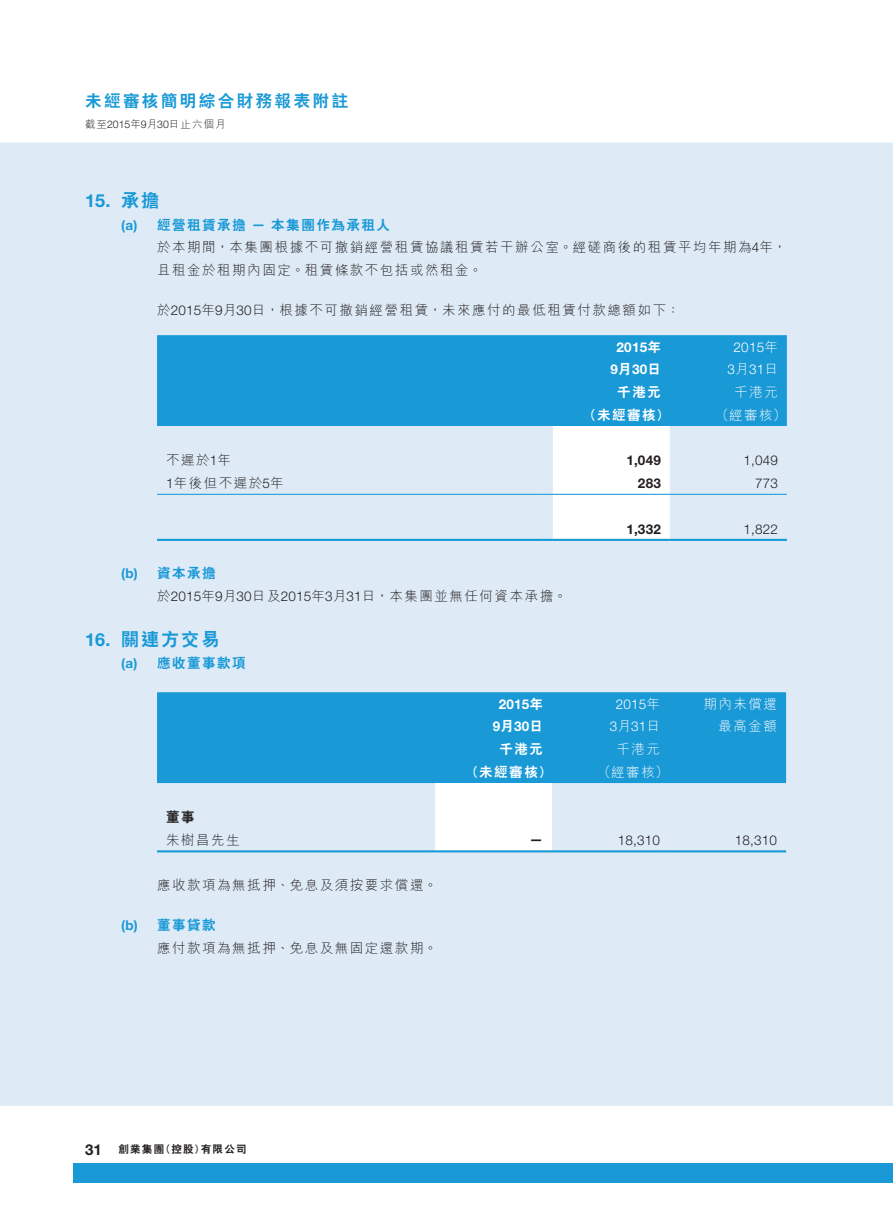
<style>
.page{position:relative;width:893px;height:1212px;background:#fff}
.page>*{position:absolute;margin:0;border:0;box-sizing:border-box;transform-origin:0 0}
._03_H1{font:800 18px "C Hei 2 HK";letter-spacing:.115em;color:#1999d6}
._03_H1-2{font:700 18px "Helvetica Neue LT Std";color:#1999d6}
.t1{font:800 16.5px "C Hei 2 HK";letter-spacing:.15em;color:#1999d6}
.t2{font:700 15px "Helvetica Neue LT Std";color:#231f20}
._13_____P4{font:300 13.5px/22.5px "M Hei HK";letter-spacing:.115em;color:#231f20}
._04___H2{font:800 13.5px "C Hei 2 HK";letter-spacing:.115em;color:#1999d6}
._31_table_tab_6pt{font:300 13.5px/22.5px "M Hei HK";letter-spacing:.115em;color:#fff;text-align:right}
._31_table_tab_6pt-2{font:300 13.5px "Helvetica Neue LT Std";letter-spacing:.015em;color:#231f20}
._31_table_tab_6pt-3{font:700 13.5px/22.5px "Helvetica Neue LT Std";letter-spacing:.015em;color:#fff;text-align:center}
._31_table_tab_6pt-4{font:300 13.5px/22.5px "Helvetica Neue LT Std";letter-spacing:.015em;color:#fff;text-align:center}
._15_Table_Stub{font:300 13.5px "M Hei HK";letter-spacing:.115em;color:#231f20}
._31_table_tab_6pt-5{font:800 13.5px "C Hei 2 HK";letter-spacing:.115em;color:#fff}
._31_table_tab_6pt-6{font:700 13.5px "Helvetica Neue LT Std";letter-spacing:.015em;color:#231f20}
._04___H2-2{font:700 13.5px "Helvetica Neue LT Std";color:#1999d6}
._15_Table_Stub-2{font:800 13.5px "C Hei 2 HK";color:#231f20}
.t3{font:300 10.5px "M Hei HK";letter-spacing:.1em;color:#231f20}
.t4{font:800 10.5px "C Hei 2 HK";letter-spacing:.125em;color:#231f20}
.s1{font-family:"Helvetica Neue LT Std"}
.s2{font-family:"C Hei 2 HK";font-weight:800}
.s3{font-family:"M Hei HK"}
</style>
<div class="page">
<div style="left:0;top:142px;width:893px;height:964px;background:#deebf7"></div>
<div style="left:74px;top:1163px;width:819px;height:19px;background:#1999d6"></div>
<div style="left:157px;top:335px;width:630px;height:91px;background:#1999d6"></div>
<hr style="left:157px;top:494px;width:387px;height:1px;background:#1999d6">
<hr style="left:670px;top:494px;width:108px;height:1px;background:#1999d6">
<hr style="left:157px;top:539px;width:387px;height:2px;background:#1999d6">
<svg style="left:544px;top:426px;width:126px;height:115px"></svg>
<hr style="left:670px;top:539px;width:108px;height:2px;background:#1999d6">
<svg style="left:778px;top:539px;width:9px;height:2px"></svg>
<div style="left:157px;top:692px;width:629px;height:91px;background:#1999d6"></div>
<hr style="left:157px;top:850px;width:269px;height:2px;background:#1999d6">
<svg style="left:426px;top:783px;width:126px;height:69px"></svg>
<hr style="left:552px;top:850px;width:108px;height:2px;background:#1999d6">
<svg style="left:660px;top:850px;width:9px;height:2px"></svg>
<hr style="left:669px;top:850px;width:108px;height:2px;background:#1999d6">
<svg style="left:777px;top:850px;width:9px;height:2px"></svg>
<p class="t1" style="left:85px;top:90px;width:265px">未經審核簡明綜合財務報表附註</p>
<p class="t3" style="left:85px;top:116px;width:142px">截至<span class="s1">2015</span>年月<span class="s1">9 30</span>日止六個月</p>
<p class="_03_H1-2" style="left:85px;top:190px;width:27px">15.</p>
<p class="_03_H1" style="left:121px;top:189px;width:40px">承擔</p>
<p class="_04___H2-2" style="left:121px;top:217px;width:18px">(a)</p>
<p class="_04___H2" style="left:157px;top:216px;width:90px">經營租賃承擔</p>
<p class="_04___H2-2" style="left:252px;top:215px;width:15px">—</p>
<p class="_04___H2" style="left:271px;top:216px;width:120px">本集團作為承租人</p>
<p class="_13_____P4" style="left:157px;top:236px;width:631px">於本期間，本集團根據不可撤銷經營租賃協議租賃若干辦公室。經磋商後的租賃平均年期為年<span class="s1">4</span> ，且租金於租期內固定。租賃條款不包括或然租金。</p>
<p class="_13_____P4" style="left:157px;top:299px;width:524px">於<span class="s1">2015</span>年月<span class="s1">9 30</span>日，根據不可撤銷經營租賃，未來應付的最低租賃付款總額如下：</p>
<p class="_31_table_tab_6pt-3" style="left:611px;top:335px;width:52px">2015<span class="s2">年<br>月</span>9 30<span class="s2">日</span></p>
<p class="_31_table_tab_6pt-4" style="left:728px;top:335px;width:52px">2015<span class="s3">年<br>月</span>3 31<span class="s3">日</span></p>
<p class="_31_table_tab_6pt" style="left:734px;top:380px;width:45px">千港元</p>
<p class="_31_table_tab_6pt-5" style="left:617px;top:383px;width:45px">千港元</p>
<p class="_31_table_tab_6pt-5" style="left:583px;top:406px;width:87px">（未經審核）</p>
<p class="_31_table_tab_6pt" style="left:715px;top:403px;width:72px">（經審核(</p>
<p class="_15_Table_Stub" style="left:166px;top:451px;width:66px">不遲於年<span class="s1">1</span></p>
<p class="_15_Table_Stub" style="left:166px;top:474px;width:119px"><span class="s1">1</span>年後但不遲於年<span class="s1">5</span></p>
<p class="_31_table_tab_6pt-6" style="left:626px;top:452px;width:36px">1,049</p>
<p class="_31_table_tab_6pt-6" style="left:638px;top:475px;width:24px">283</p>
<p class="_31_table_tab_6pt-2" style="left:743px;top:452px;width:36px">1,049</p>
<p class="_31_table_tab_6pt-2" style="left:755px;top:475px;width:24px">773</p>
<p class="_03_H1-2" style="left:85px;top:628px;width:27px">16.</p>
<p class="_04___H2-2" style="left:121px;top:565px;width:18px">(b)</p>
<p class="_04___H2" style="left:157px;top:564px;width:60px">資本承擔</p>
<p class="_13_____P4" style="left:157px;top:584px;width:411px">於<span class="s1">2015</span>年月<span class="s1">9 30</span>日及<span class="s1">2015</span>年月<span class="s1">3 31</span>日，本集團並無任何資本承擔。</p>
<p class="_03_H1" style="left:121px;top:627px;width:100px">關連方交易</p>
<p class="_04___H2-2" style="left:121px;top:655px;width:18px">(a)</p>
<p class="_04___H2" style="left:157px;top:654px;width:90px">應收董事款項</p>
<p class="_31_table_tab_6pt-6" style="left:626px;top:520px;width:36px">1,332</p>
<p class="_31_table_tab_6pt-2" style="left:743px;top:521px;width:36px">1,822</p>
<p class="_31_table_tab_6pt-3" style="left:493px;top:692px;width:52px">2015<span class="s2">年<br>月</span>9 30<span class="s2">日</span></p>
<p class="_31_table_tab_6pt-4" style="left:610px;top:692px;width:52px">2015<span class="s3">年<br>月</span>3 31<span class="s3">日</span></p>
<p class="_31_table_tab_6pt" style="left:703px;top:692px;width:75px">期內未償還最高金額</p>
<p class="_31_table_tab_6pt" style="left:616px;top:737px;width:45px">千港元</p>
<p class="_31_table_tab_6pt-5" style="left:499px;top:740px;width:45px">千港元</p>
<p class="_31_table_tab_6pt-5" style="left:465px;top:763px;width:87px">（未經審核）</p>
<p class="_31_table_tab_6pt" style="left:598px;top:760px;width:72px">（經審核(</p>
<p class="_04___H2-2" style="left:121px;top:917px;width:18px">(b)</p>
<p class="_15_Table_Stub-2" style="left:166px;top:808px;width:30px">董事</p>
<p class="_15_Table_Stub" style="left:166px;top:831px;width:75px">朱樹昌先生</p>
<p class="_13_____P4" style="left:157px;top:873px;width:282px">應收款項為無抵押、免息及須按要求償還。</p>
<p class="_04___H2" style="left:157px;top:916px;width:60px">董事貸款</p>
<p class="_13_____P4" style="left:157px;top:936px;width:282px">應付款項為無抵押、免息及無固定還款期。</p>
<p class="_31_table_tab_6pt-6" style="left:530px;top:831px;width:15px">—</p>
<p class="_31_table_tab_6pt-2" style="left:618px;top:832px;width:44px">18,310</p>
<p class="_31_table_tab_6pt-2" style="left:735px;top:832px;width:44px">18,310</p>
<p class="t2" style="left:85px;top:1140px;width:18px">31</p>
<p class="t4" style="left:118px;top:1142px;width:47px">創業集團</p>
<p class="t4" style="left:161px;top:1142px;width:45px">（控股）</p>
<p class="t4" style="left:201px;top:1142px;width:47px">有限公司</p>
</div>
